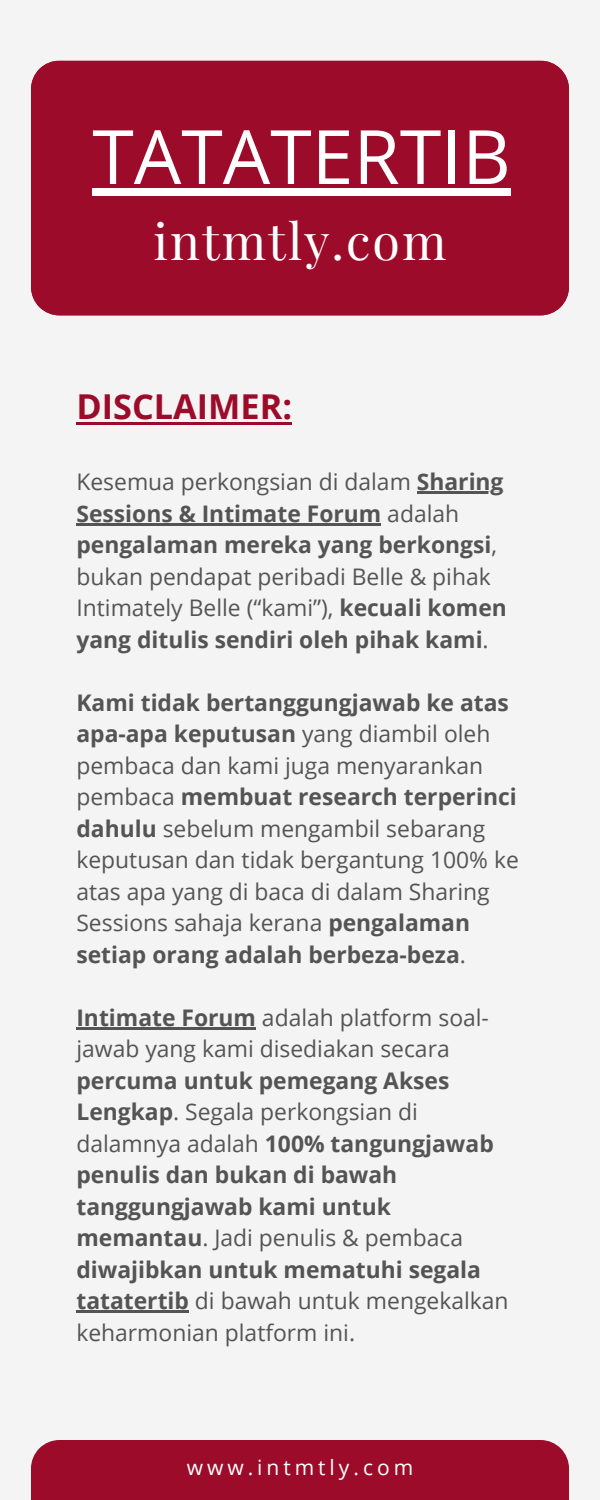
<style>
.page{position:relative;width:600px;height:1500px;background:#f4f4f4}
.page>*{position:absolute;margin:0;border:0;box-sizing:border-box;transform-origin:0 0}
.t1{font:75px "Open Sans";color:#fff}
.t2{font:50px "Playfair Display";letter-spacing:.04em;color:#fff}
.t3{font:700 34.3px "Open Sans";color:#9c0c2a}
.t4{font:700 22.9px/31.5px "Open Sans";color:#545454}
.t5{font:22.9px/31.5px "Open Sans";color:#545454}
.t6{font:21px "Open Sans";letter-spacing:.19em;color:#fff}
.s1{font-weight:700}
.s2{font-weight:400}
</style>
<div class="page">
<div style="left:31px;top:1440px;width:538px;height:60px;background:#9c0c2a"></div>
<hr style="left:76px;top:422px;width:216px;height:3px;background:#9c0c2a">
<hr style="left:417px;top:492px;width:87px;height:2px;background:#545454">
<hr style="left:76px;top:523px;width:305px;height:2px;background:#545454">
<hr style="left:76px;top:1027px;width:180px;height:2px;background:#545454">
<hr style="left:76px;top:1311px;width:113px;height:2px;background:#545454">
<div style="left:31px;top:61px;width:538px;height:254px;background:#9c0c2a"></div>
<div style="left:92px;top:189px;width:419px;height:7px;background:#fff"></div>
<h1 class="t1" style="left:92px;top:104px;width:420px">TATATERTIB</h1>
<p class="t2" style="left:154px;top:206px;width:294px">intmtly.com</p>
<h2 class="t3" style="left:76px;top:383px;width:217px">DISCLAIMER:</h2>
<h3 class="t5" style="left:76px;top:466px;width:429px">Kesemua perkongsian di dalam <span class="s1">Sharing</span></h3>
<p class="t4" style="left:76px;top:497px;width:432px">Sessions &amp; Intimate Forum <span class="s2">adalah </span>pengalaman mereka yang berkongsi<span class="s2">, bukan pendapat peribadi Belle &amp; pihak Intimately Belle (“kami”),</span> kecuali komen yang ditulis sendiri oleh pihak kami<span class="s2">.</span></p>
<p class="t4" style="left:76px;top:686px;width:434px">Kami tidak bertanggungjawab ke atas</p>
<p class="t5" style="left:76px;top:718px;width:444px"><span class="s1">apa-apa keputusan</span> yang diambil oleh pembaca dan kami juga menyarankan pembaca <span class="s1">membuat research terperinci dahulu</span> sebelum mengambil sebarang keputusan dan tidak bergantung 100% ke atas apa yang di baca di dalam Sharing Sessions sahaja kerana <span class="s1">pengalaman setiap orang adalah berbeza-beza</span>.</p>
<p class="t5" style="left:76px;top:1001px;width:414px"><span class="s1">Intimate Forum</span> adalah platform soal-</p>
<p class="t4" style="left:76px;top:1033px;width:434px"><span class="s2">jawab yang kami disediakan secara </span>percuma untuk pemegang Akses<br>Lengkap<span class="s2">. Segala perkongsian di dalamnya adalah</span> 100% tangungjawab penulis dan bukan di bawah tanggungjawab kami untuk memantau<span class="s2">. Jadi penulis &amp; pembaca </span>diwajibkan untuk mematuhi segala tatatertib <span class="s2">di bawah untuk mengekalkan keharmonian platform ini.</span></p>
<h1 class="t6" style="left:187px;top:1453px;width:228px">www.intmtly.com</h1>
</div>
